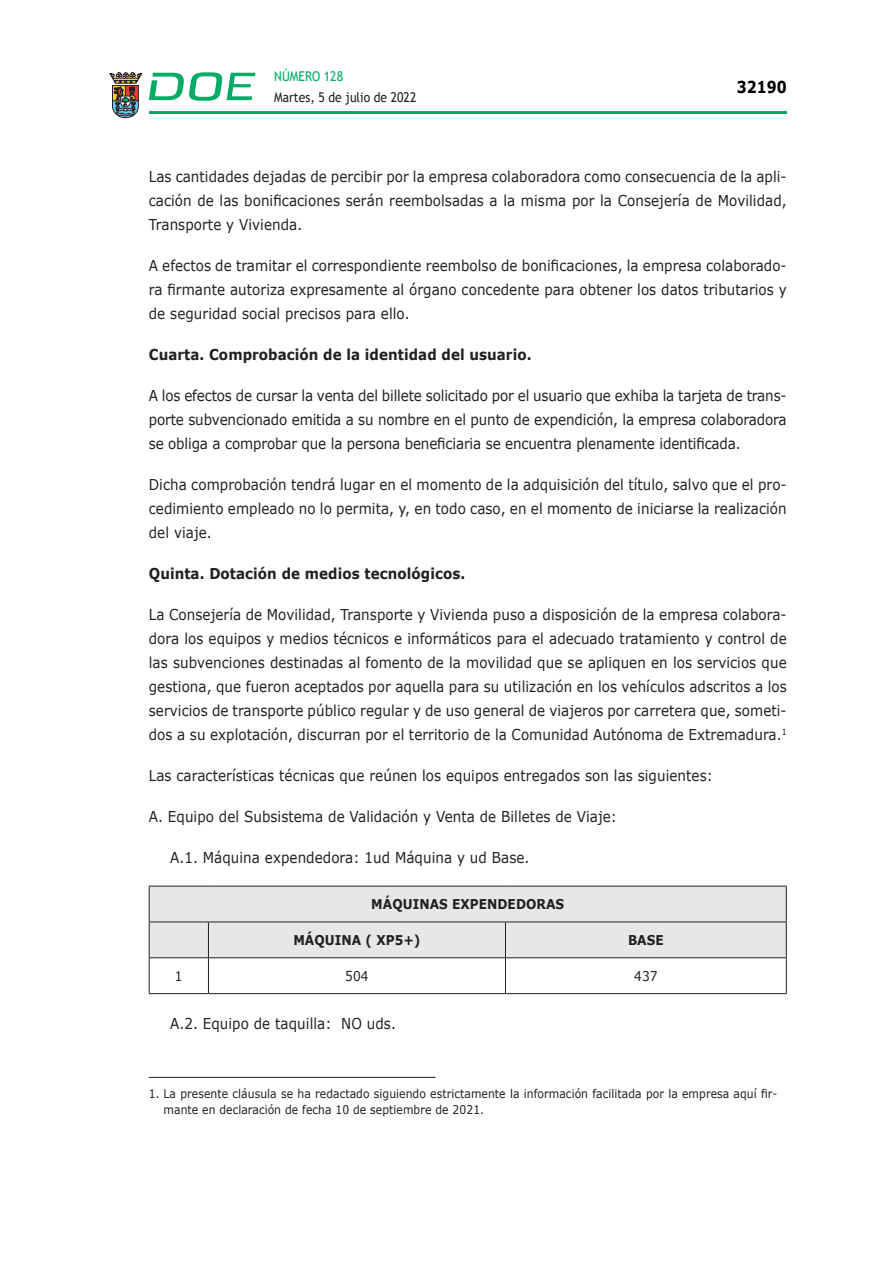
<style>
.page{position:relative;width:893px;height:1263px;background:#fff}
.page>*{position:absolute;margin:0;border:0;box-sizing:border-box;transform-origin:0 0}
.t1{font:700 16.5px "Verdana";color:#000;scale:.85 1}
.CUERPO_DE_TEXTO{font:15px/24px "Verdana";letter-spacing:.005em;color:#231f20;text-align:justify;scale:.9 1}
.CUERPO_DE_TEXTO-2{font:700 15px "Verdana";letter-spacing:.005em;color:#231f20;scale:.9 1}
.t2{font:13.5px "Trebuchet MS";color:#231f20;scale:.9 1}
.TABLATITULO{font:700 13.5px "Verdana";letter-spacing:.005em;color:#231f20;scale:.9 1}
.CUERPO_DE_TEXTO-3{font:700 13.5px "Verdana";letter-spacing:.005em;color:#231f20;scale:.9 1}
.t3{font:13.5px "Trebuchet MS";color:#00ab67;scale:.9 1}
.CUERPO_DE_TEXTO-4{font:13.5px "Verdana";letter-spacing:.005em;color:#231f20;scale:.9 1}
.CUERPO_DE_TEXTO-5{font:12px/16.5px "Verdana";letter-spacing:.005em;color:#231f20;scale:.9 1}
</style>
<div class="page">
<hr style="left:149px;top:111px;width:638px;height:3px;background:#00ab66">
<svg style="left:109px;top:72px;width:33px;height:46px"></svg>
<svg style="left:149px;top:72px;width:106px;height:29px"></svg>
<div style="left:150px;top:887px;width:636px;height:70px;background:#e6e7e9"></div>
<hr style="left:149px;top:886px;width:59px;height:1px;background:#231f20">
<hr style="left:208px;top:886px;width:297px;height:1px;background:#231f20">
<hr style="left:505px;top:886px;width:282px;height:1px;background:#231f20">
<hr style="left:149px;top:921px;width:59px;height:1px;background:#231f20">
<hr style="left:208px;top:921px;width:297px;height:1px;background:#231f20">
<hr style="left:505px;top:921px;width:282px;height:1px;background:#231f20">
<hr style="left:149px;top:957px;width:59px;height:1px;background:#231f20">
<hr style="left:208px;top:957px;width:297px;height:1px;background:#231f20">
<hr style="left:505px;top:957px;width:282px;height:1px;background:#231f20">
<hr style="left:149px;top:993px;width:59px;height:1px;background:#231f20">
<hr style="left:208px;top:993px;width:297px;height:1px;background:#231f20">
<hr style="left:505px;top:993px;width:282px;height:1px;background:#231f20">
<hr style="left:149px;top:886px;width:1px;height:35px;background:#231f20">
<hr style="left:149px;top:922px;width:1px;height:35px;background:#231f20">
<hr style="left:149px;top:958px;width:1px;height:35px;background:#231f20">
<hr style="left:786px;top:886px;width:1px;height:35px;background:#231f20">
<hr style="left:208px;top:922px;width:1px;height:35px;background:#231f20">
<hr style="left:505px;top:922px;width:1px;height:35px;background:#231f20">
<hr style="left:786px;top:922px;width:1px;height:35px;background:#231f20">
<hr style="left:208px;top:958px;width:1px;height:35px;background:#231f20">
<hr style="left:505px;top:958px;width:1px;height:35px;background:#231f20">
<hr style="left:786px;top:958px;width:1px;height:35px;background:#231f20">
<hr style="left:149px;top:1077px;width:286px;height:1px;background:#231f20">
<p class="t3" style="left:274px;top:67px;width:78px">NÚMERO 128</p>
<p class="t2" style="left:274px;top:88px;width:159px">Martes, 5 de julio de 2022</p>
<p class="t1" style="left:737px;top:75px;width:60px">32190</p>
<p class="CUERPO_DE_TEXTO" style="left:149px;top:164px;width:710px">Las cantidades dejadas de percibir por la empresa colaboradora como consecuencia de la apli&shy;cación de las bonificaciones serán reembolsadas a la misma por la Consejería de Movilidad, Transporte y Vivienda.</p>
<p class="CUERPO_DE_TEXTO" style="left:149px;top:253px;width:710px">A efectos de tramitar el correspondiente reembolso de bonificaciones, la empresa colaborado&shy;ra firmante autoriza expresamente al órgano concedente para obtener los datos tributarios y de seguridad social precisos para ello.</p>
<p class="CUERPO_DE_TEXTO-2" style="left:149px;top:343px;width:427px">Cuarta. Comprobación de la identidad del usuario.</p>
<p class="CUERPO_DE_TEXTO" style="left:149px;top:383px;width:710px">A los efectos de cursar la venta del billete solicitado por el usuario que exhiba la tarjeta de trans&shy;porte subvencionado emitida a su nombre en el punto de expendición, la empresa colaboradora se obliga a comprobar que la persona beneficiaria se encuentra plenamente identificada.</p>
<p class="CUERPO_DE_TEXTO" style="left:149px;top:472px;width:710px">Dicha comprobación tendrá lugar en el momento de la adquisición del título, salvo que el pro&shy;cedimiento empleado no lo permita, y, en todo caso, en el momento de iniciarse la realización del viaje.</p>
<p class="CUERPO_DE_TEXTO-2" style="left:149px;top:563px;width:353px">Quinta. Dotación de medios tecnológicos.</p>
<p class="CUERPO_DE_TEXTO" style="left:149px;top:602px;width:710px">La Consejería de Movilidad, Transporte y Vivienda puso a disposición de la empresa colabora&shy;dora los equipos y medios técnicos e informáticos para el adecuado tratamiento y control de las subvenciones destinadas al fomento de la movilidad que se apliquen en los servicios que gestiona, que fueron aceptados por aquella para su utilización en los vehículos adscritos a los servicios de transporte público regular y de uso general de viajeros por carretera que, someti&shy;dos a su explotación, discurran por el territorio de la Comunidad Autónoma de Extremadura.<sup>1</sup></p>
<p class="CUERPO_DE_TEXTO" style="left:149px;top:763px;width:628px">Las características técnicas que reúnen los equipos entregados son las siguientes:</p>
<p class="CUERPO_DE_TEXTO" style="left:149px;top:804px;width:522px">A. Equipo del Subsistema de Validación y Venta de Billetes de Viaje:</p>
<p class="CUERPO_DE_TEXTO" style="left:170px;top:845px;width:401px">A.1. Máquina expendedora: 1ud Máquina y ud Base.</p>
<p class="TABLATITULO" style="left:371px;top:895px;width:216px">MÁQUINAS EXPENDEDORAS</p>
<p class="CUERPO_DE_TEXTO-3" style="left:293px;top:930px;width:143px">MÁQUINA ( XP5+)</p>
<p class="CUERPO_DE_TEXTO-3" style="left:628px;top:930px;width:41px">BASE</p>
<p class="CUERPO_DE_TEXTO-4" style="left:175px;top:967px;width:10px">1</p>
<p class="CUERPO_DE_TEXTO-4" style="left:345px;top:967px;width:27px">504</p>
<p class="CUERPO_DE_TEXTO-4" style="left:634px;top:967px;width:27px">437</p>
<p class="CUERPO_DE_TEXTO" style="left:170px;top:1011px;width:252px">A.2. Equipo de taquilla: NO uds.</p>
<p class="CUERPO_DE_TEXTO-5" style="left:164px;top:1085px;width:683px;text-indent:-15px">1. La presente cláusula se ha redactado siguiendo estrictamente la información facilitada por la empresa aquí fir&shy;mante en declaración de fecha 10 de septiembre de 2021.</p>
</div>
